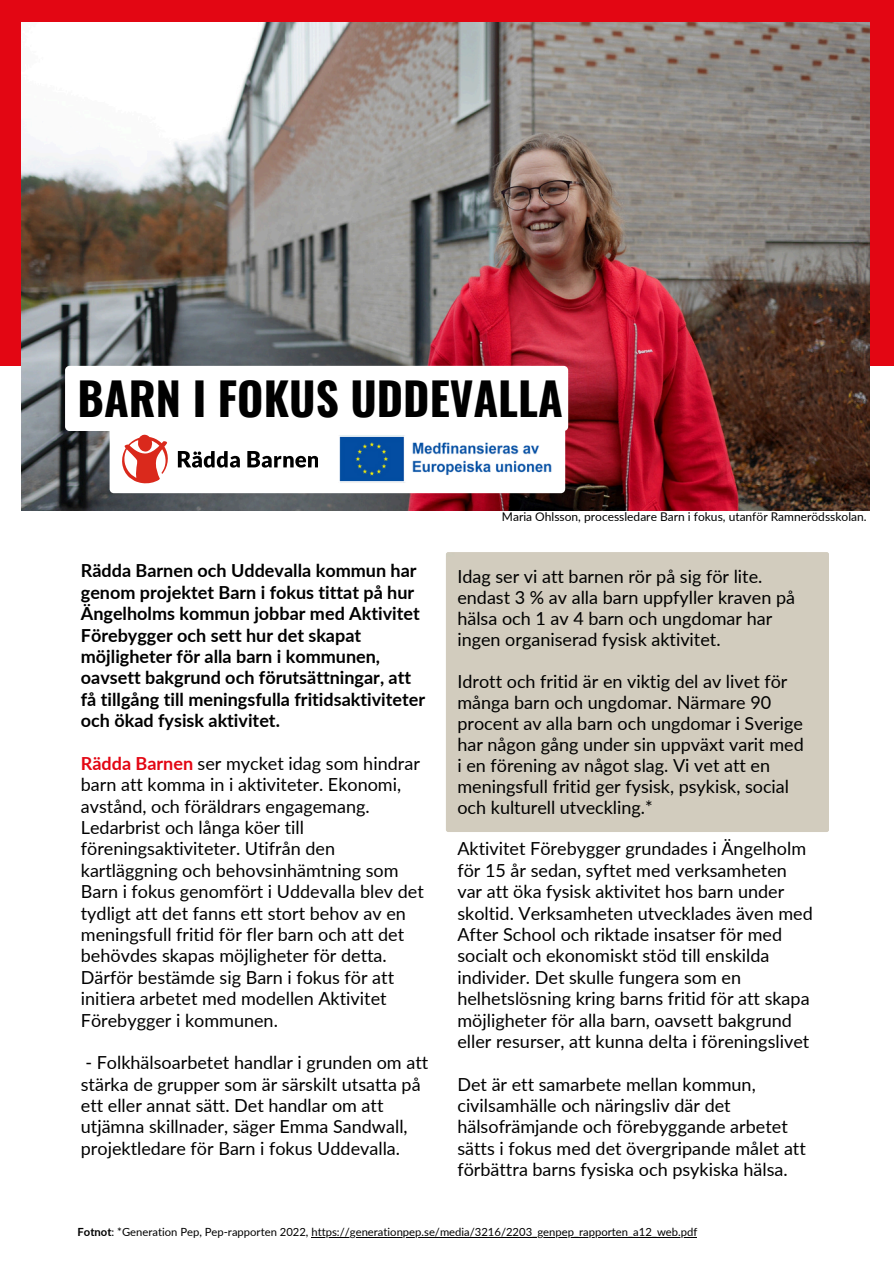
<style>
.page{position:relative;width:894px;height:1264px;background:#fff}
.page>*{position:absolute;margin:0;border:0;box-sizing:border-box;transform-origin:0 0}
.t1{font:700 45px "Oswald";color:#000}
.t2{font:18px/21.5px "Lato";color:#000}
.t3{font:700 18px/21.3px "Lato";color:#000}
.t4{font:12px "Lato";color:#000}
.t5{font:11.25px "Lato";color:#000}
.s1{font-weight:700;color:#e30613}
.s2{font-weight:700}
</style>
<div class="page">
<div style="left:0;top:0;width:893px;height:366px;background:#e30613"></div>
<img style="left:22px;top:23px;width:847px;height:487px">
<div style="left:110px;top:425px;width:455px;height:68px;background:#fff;border-radius:4px"></div>
<svg style="left:178px;top:451px;width:62px;height:16px"></svg>
<svg style="left:247px;top:451px;width:71px;height:16px"></svg>
<svg style="left:122px;top:434px;width:46px;height:50px"></svg>
<img style="left:339px;top:435px;width:213px;height:48px">
<div style="left:65px;top:366px;width:503px;height:65px;background:#fff;border-radius:5px"></div>
<hr style="left:311px;top:1237px;width:386px;height:1px;background:#000">
<h3 class="t1" style="left:78px;top:363px;width:487px">BARN I FOKUS UDDEVALLA</h3>
<p class="t3" style="left:81px;top:560px;width:346px">Rädda Barnen och Uddevalla kommun har genom projektet Barn i fokus tittat på hur Ängelholms kommun jobbar med Aktivitet Förebygger och sett hur det skapat möjligheter för alla barn i kommunen, oavsett bakgrund och förutsättningar, att få tillgång till meningsfulla fritidsaktiviteter och ökad fysisk aktivitet.</p>
<p class="t2" style="left:81px;top:752px;width:344px"><span class="s1">Rädda Barnen</span> ser mycket idag som hindrar barn att komma in i aktiviteter. Ekonomi, avstånd, och föräldrars engagemang.<br>Ledarbrist och långa köer till föreningsaktiviteter. Utifrån den kartläggning och behovsinhämtning som Barn i fokus genomfört i Uddevalla blev det tydligt att det fanns ett stort behov av en meningsfull fritid för fler barn och att det behövdes skapas möjligheter för detta.<br>Därför bestämde sig Barn i fokus för att initiera arbetet med modellen Aktivitet Förebygger i kommunen.</p>
<h2 class="t2" style="left:81px;top:1051px;width:349px">- Folkhälsoarbetet handlar i grunden om att stärka de grupper som är särskilt utsatta på ett eller annat sätt. Det handlar om att utjämna skillnader, säger Emma Sandwall, projektledare för Barn i fokus Uddevalla.</h2>
<h3 class="t4" style="left:501px;top:508px;width:366px">Maria Ohlsson, processledare Barn i fokus, utanför Ramnerödsskolan.</h3>
<h3 class="t2" style="left:457px;top:566px;width:339px;line-height:21px">Idag ser vi att barnen rör på sig för lite. endast 3 % av alla barn uppfyller kraven på hälsa och 1 av 4 barn och ungdomar har ingen organiserad fysisk aktivitet.</h3>
<h3 class="t2" style="left:457px;top:671px;width:348px;line-height:21px">Idrott och fritid är en viktig del av livet för många barn och ungdomar. Närmare 90 procent av alla barn och ungdomar i Sverige har någon gång under sin uppväxt varit med i en förening av något slag. Vi vet att en meningsfull fritid ger fysisk, psykisk, social</h3>
<p class="t2" style="left:457px;top:796px;width:197px">och kulturell utveckling.*</p>
<h3 class="t2" style="left:457px;top:837px;width:357px">Aktivitet Förebygger grundades i Ängelholm för 15 år sedan, syftet med verksamheten var att öka fysisk aktivitet hos barn under skoltid. Verksamheten utvecklades även med After School och riktade insatser för med socialt och ekonomiskt stöd till enskilda individer. Det skulle fungera som en helhetslösning kring barns fritid för att skapa möjligheter för alla barn, oavsett bakgrund eller resurser, att kunna delta i föreningslivet</h3>
<h3 class="t2" style="left:457px;top:1073px;width:350px">Det är ett samarbete mellan kommun, civilsamhälle och näringsliv där det hälsofrämjande och förebyggande arbetet sätts i fokus med det övergripande målet att förbättra barns fysiska och psykiska hälsa.</h3>
<p class="t5" style="left:78px;top:1225px;width:621px"><span class="s2">Fotnot</span>: *Generation Pep, Pep-rapporten 2022, https://generationpep.se/media/3216/2203_genpep_rapporten_a12_web.pdf</p>
</div>
